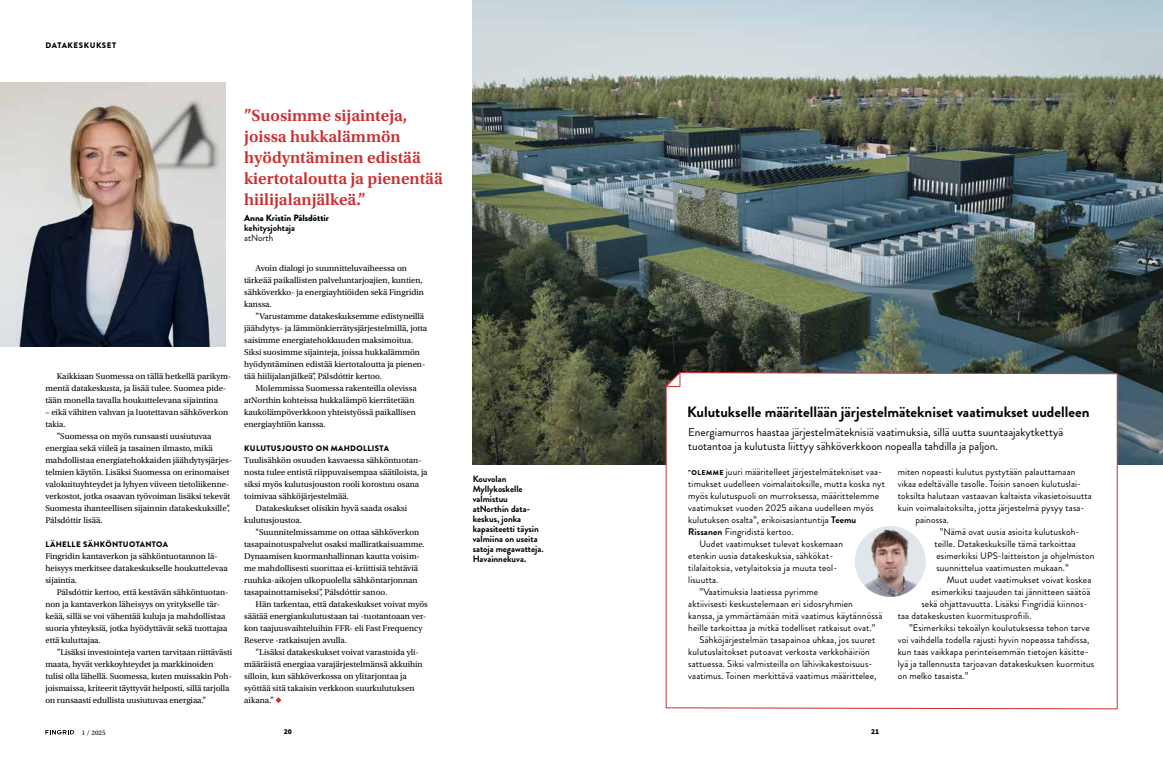
<style>
.page{position:relative;width:1163px;height:766px;background:#fff}
.page>*{position:absolute;margin:0;border:0;box-sizing:border-box;transform-origin:0 0}
.t1{font:600 17px/21px "Utopia Std";color:#cd2f30}
.t2{font:700 15px "Brandon Grotesque";color:#000}
.t3{font:11.5px/13.8px "Brandon Grotesque";color:#000}
.t4{font:9.5px "Brandon Grotesque";letter-spacing:.01em;color:#000}
.t5{font:700 9.2px/10px "Brandon Grotesque";color:#000}
.t6{font:900 9.2px "Brandon Grotesque";color:#000}
.t7{font:9.2px "Brandon Grotesque";color:#000}
.t8{font:8.8px/12px "Utopia Std";color:#000}
.t9{font:900 8px "Brandon Grotesque";letter-spacing:.04em;color:#000}
.t10{font:900 8px "Brandon Grotesque";letter-spacing:.07em;color:#000}
.t11{font:900 7.5px "Source Sans Pro";color:#000}
.t12{font:7px "Utopia Std";color:#000}
.s1{font-weight:900;font-size:7px}
.s2{font-weight:700}
</style>
<div class="page">
<img style="left:0;top:82px;width:225px;height:264px">
<svg style="left:275px;top:697px;width:6px;height:6px"></svg>
<img style="left:472px;top:0;width:690px;height:464px">
<svg style="left:665px;top:372px;width:452px;height:337px"></svg>
<svg style="left:665px;top:371px;width:15px;height:16px"></svg>
<img style="left:854px;top:526px;width:71px;height:70px;border-radius:35px">
<svg style="left:45px;top:730px;width:29px;height:4px"></svg>
<p class="t10" style="left:45px;top:40px;width:72px">DATAKESKUKSET</p>
<p class="t8" style="left:45px;top:370px;width:187px;text-indent:11px">Kaikkiaan Suomessa on tällä hetkellä parikym&shy;mentä datakeskusta, ja lisää tulee. Suomea pide&shy;tään monella tavalla houkuttelevana sijaintina</p>
<p class="t8" style="left:45px;top:406px;width:184px">– eikä vähiten vahvan ja luotettavan sähköverkon</p>
<p class="t8" style="left:45px;top:418px;width:22px">takia.</p>
<p class="t8" style="left:57px;top:430px;width:156px">”Suomessa on myös runsaasti uusiutuvaa</p>
<p class="t8" style="left:45px;top:442px;width:169px">energiaa sekä viileä ja tasainen ilmasto, mikä</p>
<p class="t8" style="left:45px;top:454px;width:188px">mahdollistaa energiatehokkaiden jäähdytysjärjes-</p>
<p class="t8" style="left:45px;top:466px;width:185px">telmien käytön. Lisäksi Suomessa on erinomaiset</p>
<p class="t8" style="left:45px;top:478px;width:185px">valokuituyhteydet ja lyhyen viiveen tietoliikenne-</p>
<p class="t8" style="left:45px;top:490px;width:186px">verkostot, jotka osaavan työvoiman lisäksi tekevät</p>
<p class="t8" style="left:45px;top:502px;width:186px">Suomesta ihanteellisen sijainnin datakeskuksille”,</p>
<p class="t8" style="left:45px;top:514px;width:59px">Pálsdóttir lisää.</p>
<p class="t9" style="left:45px;top:538px;width:124px">LÄHELLE SÄHKÖNTUOTANTOA</p>
<p class="t8" style="left:45px;top:550px;width:184px">Fingridin kantaverkon ja sähköntuotannon lä&shy;heisyys merkitsee datakeskukselle houkuttelevaa sijaintia.</p>
<p class="t8" style="left:45px;top:586px;width:185px;text-indent:11px">Pálsdóttir kertoo, että kestävän sähköntuotan&shy;non ja kantaverkon läheisyys on yritykselle tär&shy;keää, sillä se voi vähentää kuluja ja mahdollistaa suoria yhteyksiä, jotka hyödyttävät sekä tuottajaa että kuluttajaa.   </p>
<p class="t8" style="left:45px;top:646px;width:188px;text-indent:11px">”Lisäksi investointeja varten tarvitaan riittävästi maata, hyvät verkkoyhteydet ja markkinoiden tulisi olla lähellä. Suomessa, kuten muissakin Poh&shy;joismaissa, kriteerit täyttyvät helposti, sillä tarjolla on runsaasti edullista uusiutuvaa energiaa.”</p>
<h1 class="t1" style="left:244px;top:105px;width:200px">”Suosimme sijainteja, joissa hukkalämmön hyödyntäminen edistää kiertotaloutta ja pienentää hiilijalanjälkeä.”</h1>
<p class="t6" style="left:244px;top:212px;width:86px">Anna Kristín Pálsdóttir</p>
<p class="t5" style="left:244px;top:223px;width:52px">kehitysjohtaja</p>
<p class="t7" style="left:244px;top:232px;width:31px">atNorth</p>
<p class="t8" style="left:244px;top:262px;width:181px;text-indent:11px">Avoin dialogi jo suunnitteluvaiheessa on tärkeää paikallisten palveluntarjoajien, kuntien, sähköverkko- ja energiayhtiöiden sekä Fingridin kanssa.</p>
<p class="t8" style="left:244px;top:310px;width:185px;text-indent:11px">”Varustamme datakeskuksemme edistyneillä jäähdytys- ja lämmönkierrätysjärjestelmillä, jotta saisimme energiatehokkuuden maksimoitua.<br>Siksi suosimme sijainteja, joissa hukkalämmön hyödyntäminen edistää kiertotaloutta ja pienen&shy;tää hiilijalanjälkeä”, Pálsdóttir kertoo.   </p>
<p class="t8" style="left:244px;top:382px;width:174px;text-indent:11px">Molemmissa Suomessa rakenteilla olevissa atNorthin kohteissa hukkalämpö kierrätetään kaukolämpöverkkoon yhteistyössä paikallisen energiayhtiön kanssa.</p>
<p class="t9" style="left:244px;top:442px;width:146px">KULUTUSJOUSTO ON MAHDOLLISTA</p>
<p class="t8" style="left:244px;top:454px;width:179px">Tuulisähkön osuuden kasvaessa sähköntuotan-</p>
<p class="t8" style="left:244px;top:466px;width:185px">nosta tulee entistä riippuvaisempaa säätiloista, ja</p>
<p class="t8" style="left:244px;top:478px;width:177px">siksi myös kulutusjouston rooli korostuu osana</p>
<p class="t8" style="left:244px;top:490px;width:106px">toimivaa sähköjärjestelmää.</p>
<p class="t8" style="left:255px;top:502px;width:153px">Datakeskukset olisikin hyvä saada osaksi</p>
<p class="t8" style="left:244px;top:514px;width:59px">kulutusjoustoa.</p>
<p class="t8" style="left:255px;top:526px;width:165px">”Suunnitelmissamme on ottaa sähköverkon</p>
<p class="t8" style="left:244px;top:538px;width:182px">tasapainotuspalvelut osaksi malliratkaisuamme.</p>
<p class="t8" style="left:244px;top:550px;width:177px">Dynaamisen kuormanhallinnan kautta voisim-</p>
<p class="t8" style="left:244px;top:562px;width:175px">me mahdollisesti suorittaa ei-kriittisiä tehtäviä</p>
<p class="t8" style="left:244px;top:574px;width:175px">ruuhka-aikojen ulkopuolella sähköntarjonnan</p>
<p class="t8" style="left:244px;top:586px;width:144px">tasapainottamiseksi”, Pálsdóttir sanoo.</p>
<p class="t8" style="left:255px;top:598px;width:174px">Hän tarkentaa, että datakeskukset voivat myös</p>
<p class="t8" style="left:244px;top:610px;width:184px">säätää energiankulutustaan tai -tuotantoaan ver-</p>
<p class="t8" style="left:244px;top:622px;width:180px">kon taajuusvaihteluihin FFR- eli Fast Frequency</p>
<p class="t8" style="left:244px;top:634px;width:107px">Reserve -ratkaisujen avulla.   </p>
<p class="t8" style="left:255px;top:646px;width:165px">”Lisäksi datakeskukset voivat varastoida yli-</p>
<p class="t8" style="left:244px;top:658px;width:180px">määräistä energiaa varajärjestelmänsä akkuihin</p>
<p class="t8" style="left:244px;top:670px;width:164px">silloin, kun sähköverkossa on ylitarjontaa ja</p>
<p class="t8" style="left:244px;top:682px;width:172px">syöttää sitä takaisin verkkoon suurkulutuksen</p>
<p class="t8" style="left:244px;top:694px;width:31px">aikana.”</p>
<p class="t5" style="left:472px;top:473px;width:72px">Kouvolan<br>Myllykoskelle valmistuu atNorthin data&shy;keskus, jonka kapasiteetti täysin valmiina on useita satoja megawatteja.<br>Havainnekuva.</p>
<h2 class="t2" style="left:687px;top:401px;width:404px">Kulutukselle määritellään järjestelmätekniset vaatimukset uudelleen</h2>
<h3 class="t3" style="left:688px;top:425px;width:376px">Energiamurros haastaa järjestelmäteknisiä vaatimuksia, sillä uutta suuntaajakytkettyä tuotantoa ja kulutusta liittyy sähköverkkoon nopealla tahdilla ja paljon.</h3>
<p class="t4" style="left:688px;top:465px;width:195px"><span class="s1">”OLEMME</span> juuri määritelleet järjestelmätekniset vaa-</p>
<p class="t4" style="left:688px;top:477px;width:198px">timukset uudelleen voimalaitoksille, mutta koska nyt</p>
<p class="t4" style="left:688px;top:489px;width:192px">myös kulutuspuoli on murroksessa, määrittelemme</p>
<p class="t4" style="left:688px;top:501px;width:187px">vaatimukset vuoden 2025 aikana uudelleen myös</p>
<p class="t4" style="left:688px;top:513px;width:170px">kulutuksen osalta”, erikoisasiantuntija <span class="s2">Teemu</span></p>
<p class="t4" style="left:688px;top:525px;width:107px"><span class="s2">Rissanen</span> Fingridistä kertoo.</p>
<p class="t4" style="left:699px;top:537px;width:145px">Uudet vaatimukset tulevat koskemaan</p>
<p class="t4" style="left:688px;top:549px;width:145px">etenkin uusia datakeskuksia, sähkökat-</p>
<p class="t4" style="left:688px;top:561px;width:151px">tilalaitoksia, vetylaitoksia ja muuta teol-</p>
<p class="t4" style="left:688px;top:573px;width:32px">lisuutta.</p>
<p class="t4" style="left:699px;top:585px;width:120px">”Vaatimuksia laatiessa pyrimme</p>
<p class="t4" style="left:688px;top:597px;width:166px">aktiivisesti keskustelemaan eri sidosryhmien</p>
<p class="t4" style="left:688px;top:609px;width:195px">kanssa, ja ymmärtämään mitä vaatimus käytännössä</p>
<p class="t4" style="left:688px;top:621px;width:189px">heille tarkoittaa ja mitkä todelliset ratkaisut ovat.”</p>
<p class="t4" style="left:699px;top:633px;width:177px">Sähköjärjestelmän tasapainoa uhkaa, jos suuret</p>
<p class="t4" style="left:688px;top:645px;width:183px">kulutuslaitokset putoavat verkosta verkkohäiriön</p>
<p class="t4" style="left:688px;top:657px;width:184px">sattuessa. Siksi valmisteilla on lähivikakestoisuus-</p>
<p class="t4" style="left:688px;top:669px;width:190px">vaatimus. Toinen merkittävä vaatimus määrittelee,</p>
<p class="t4" style="left:897px;top:465px;width:179px">miten nopeasti kulutus pystytään palauttamaan</p>
<p class="t4" style="left:897px;top:477px;width:185px">vikaa edeltävälle tasolle. Toisin sanoen kulutuslai-</p>
<p class="t4" style="left:897px;top:489px;width:195px">toksilta halutaan vastaavan kaltaista vikasietoisuutta</p>
<p class="t4" style="left:897px;top:501px;width:188px">kuin voimalaitoksilta, jotta järjestelmä pysyy tasa-</p>
<p class="t4" style="left:915px;top:513px;width:35px">painossa.</p>
<p class="t4" style="left:939px;top:525px;width:141px">”Nämä ovat uusia asioita kulutuskoh-</p>
<p class="t4" style="left:934px;top:537px;width:143px">teille. Datakeskuksille tämä tarkoittaa</p>
<p class="t4" style="left:936px;top:549px;width:159px">esimerkiksi UPS-laitteiston ja ohjelmiston</p>
<p class="t4" style="left:936px;top:561px;width:134px">suunnittelua vaatimusten mukaan.”</p>
<p class="t4" style="left:946px;top:573px;width:146px">Muut uudet vaatimukset voivat koskea</p>
<p class="t4" style="left:931px;top:585px;width:160px">esimerkiksi taajuuden tai jännitteen säätöä</p>
<p class="t4" style="left:921px;top:597px;width:167px">sekä ohjattavuutta. Lisäksi Fingridiä kiinnos-</p>
<p class="t4" style="left:897px;top:609px;width:135px">taa datakeskusten kuormitusprofiili.</p>
<p class="t4" style="left:908px;top:621px;width:182px">”Esimerkiksi tekoälyn koulutuksessa tehon tarve</p>
<p class="t4" style="left:897px;top:633px;width:193px">voi vaihdella todella rajusti hyvin nopeassa tahdissa,</p>
<p class="t4" style="left:897px;top:645px;width:192px">kun taas vaikkapa perinteisemmän tietojen käsitte-</p>
<p class="t4" style="left:897px;top:657px;width:198px">lyä ja tallennusta tarjoavan datakeskuksen kuormitus</p>
<p class="t4" style="left:897px;top:669px;width:72px">on melko tasaista.”</p>
<p class="t12" style="left:82px;top:728px;width:25px">1 / 2025</p>
<p class="t11" style="left:284px;top:726px;width:10px">20</p>
<p class="t11" style="left:870px;top:726px;width:10px">21</p>
</div>
